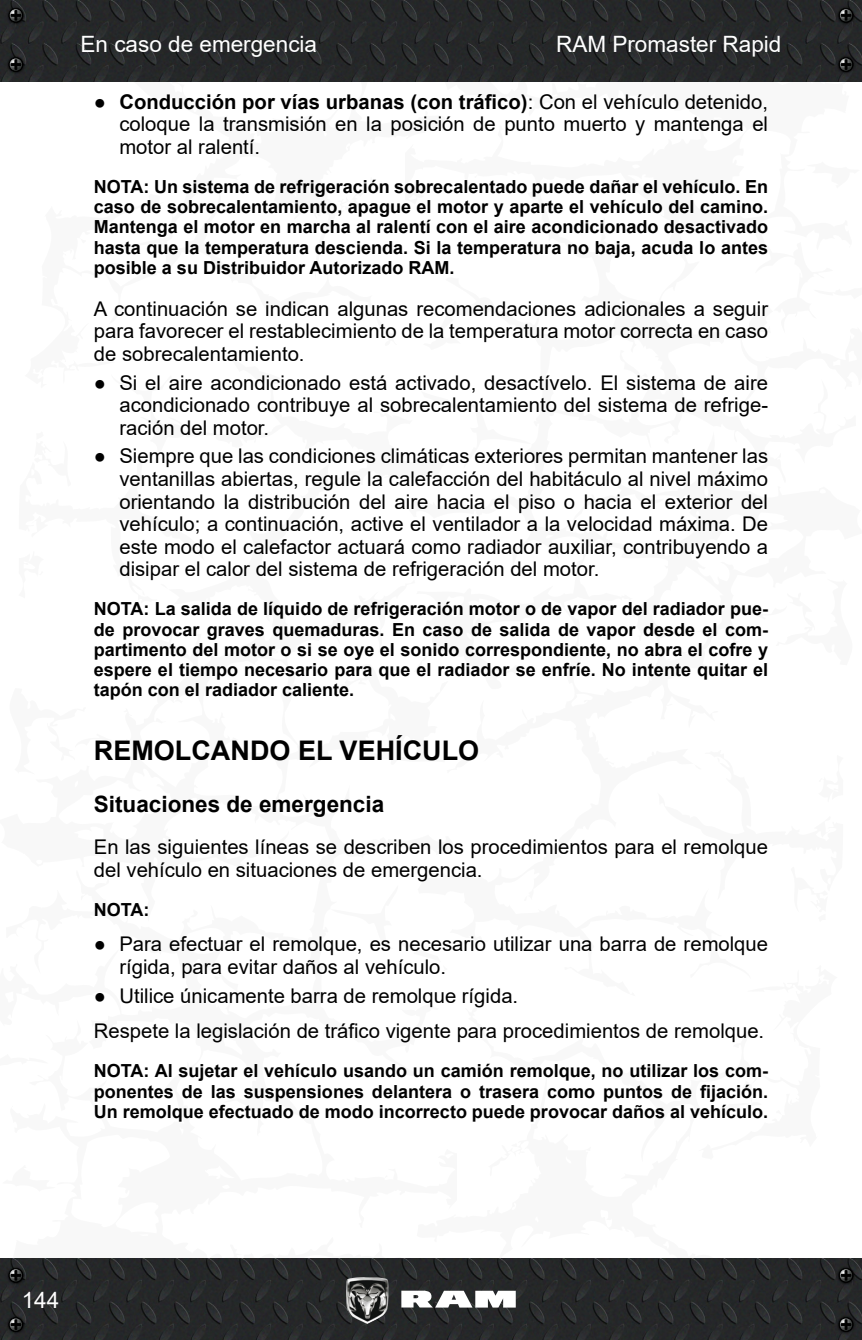
<style>
.page{position:relative;width:862px;height:1340px;background:#fff}
.page>*{position:absolute;margin:0;border:0;box-sizing:border-box;transform-origin:0 0}
._1_Título{font:700 27px "Arial";color:#000}
.t1{font:22.5px "Arial";color:#fff}
._2_Subtítulo{font:700 22.5px "Arial";color:#000}
._4_Normal{font:20.25px/22.5px "Arial";color:#000;text-align:justify}
._6_NOTA{font:700 18px/20.2px "Arial";color:#000;text-align:justify}
.s1{font-weight:700}
</style>
<div class="page">
<svg style="left:861px;top:39px;width:1px;height:1259px"></svg>
<img style="left:0;top:0;width:861px;height:81px">
<img style="left:0;top:1258px;width:861px;height:81px">
<svg style="left:401px;top:1290px;width:114px;height:17px"></svg>
<img style="left:346px;top:1276px;width:42px;height:47px">
<img style="left:5px;top:4px;width:22px;height:22px">
<svg style="left:8px;top:8px;width:16px;height:15px"></svg>
<img style="left:5px;top:1264px;width:22px;height:22px">
<svg style="left:8px;top:1267px;width:16px;height:15px"></svg>
<img style="left:834px;top:4px;width:22px;height:22px">
<svg style="left:837px;top:8px;width:16px;height:15px"></svg>
<img style="left:834px;top:1264px;width:22px;height:22px">
<svg style="left:837px;top:1267px;width:16px;height:15px"></svg>
<img style="left:5px;top:53px;width:22px;height:23px">
<svg style="left:8px;top:57px;width:16px;height:15px"></svg>
<img style="left:5px;top:1313px;width:22px;height:22px">
<svg style="left:8px;top:1316px;width:16px;height:15px"></svg>
<img style="left:834px;top:53px;width:22px;height:23px">
<svg style="left:837px;top:57px;width:16px;height:15px"></svg>
<img style="left:834px;top:1313px;width:22px;height:22px">
<svg style="left:837px;top:1316px;width:16px;height:15px"></svg>
<p class="t1" style="left:80px;top:29px;width:238px">En caso de emergencia</p>
<p class="t1" style="left:556px;top:29px;width:227px">RAM Promaster Rapid</p>
<p class="_4_Normal" style="left:119px;top:90px;width:649px;text-indent:-26px">● <span class="s1">Conducción por vías urbanas (con tráfico)</span>: Con el vehículo detenido, coloque la transmisión en la posición de punto muerto y mantenga el motor al ralentí.</p>
<p class="_6_NOTA" style="left:94px;top:177px;width:675px">NOTA: Un sistema de refrigeración sobrecalentado puede dañar el vehículo. En caso de sobrecalentamiento, apague el motor y aparte el vehículo del camino.<br>Mantenga el motor en marcha al ralentí con el aire acondicionado desactivado hasta que la temperatura descienda. Si la temperatura no baja, acuda lo antes posible a su Distribuidor Autorizado RAM.</p>
<p class="_4_Normal" style="left:94px;top:297px;width:675px">A continuación se indican algunas recomendaciones adicionales a seguir para favorecer el restablecimiento de la temperatura motor correcta en caso de sobrecalentamiento.</p>
<p class="_4_Normal" style="left:119px;top:371px;width:649px;text-indent:-26px">● Si el aire acondicionado está activado, desactívelo. El sistema de aire acondicionado contribuye al sobrecalentamiento del sistema de refrige&shy;ración del motor.</p>
<p class="_4_Normal" style="left:119px;top:445px;width:650px;text-indent:-26px">● Siempre que las condiciones climáticas exteriores permitan mantener las ventanillas abiertas, regule la calefacción del habitáculo al nivel máximo orientando la distribución del aire hacia el piso o hacia el exterior del vehículo; a continuación, active el ventilador a la velocidad máxima. De este modo el calefactor actuará como radiador auxiliar, contribuyendo a disipar el calor del sistema de refrigeración del motor.</p>
<p class="_6_NOTA" style="left:94px;top:599px;width:675px">NOTA: La salida de líquido de refrigeración motor o de vapor del radiador pue&shy;de provocar graves quemaduras. En caso de salida de vapor desde el com&shy;partimento del motor o si se oye el sonido correspondiente, no abra el cofre y espere el tiempo necesario para que el radiador se enfríe. No intente quitar el tapón con el radiador caliente.</p>
<p class="_1_Título" style="left:94px;top:731px;width:387px">REMOLCANDO EL VEHÍCULO</p>
<p class="_2_Subtítulo" style="left:94px;top:788px;width:292px">Situaciones de emergencia</p>
<p class="_4_Normal" style="left:94px;top:835px;width:675px">En las siguientes líneas se describen los procedimientos para el remolque del vehículo en situaciones de emergencia.</p>
<p class="_6_NOTA" style="left:94px;top:899px;width:57px">NOTA:</p>
<p class="_4_Normal" style="left:119px;top:932px;width:650px;text-indent:-26px">● Para efectuar el remolque, es necesario utilizar una barra de remolque rígida, para evitar daños al vehículo.</p>
<p class="_4_Normal" style="left:94px;top:984px;width:425px">● Utilice únicamente barra de remolque rígida.</p>
<p class="_4_Normal" style="left:94px;top:1019px;width:671px">Respete la legislación de tráfico vigente para procedimientos de remolque.</p>
<p class="_6_NOTA" style="left:94px;top:1061px;width:675px">NOTA: Al sujetar el vehículo usando un camión remolque, no utilizar los com&shy;ponentes de las suspensiones delantera o trasera como puntos de fijación.<br>Un remolque efectuado de modo incorrecto puede provocar daños al vehículo.</p>
<p class="t1" style="left:22px;top:1284px;width:39px">144</p>
</div>
